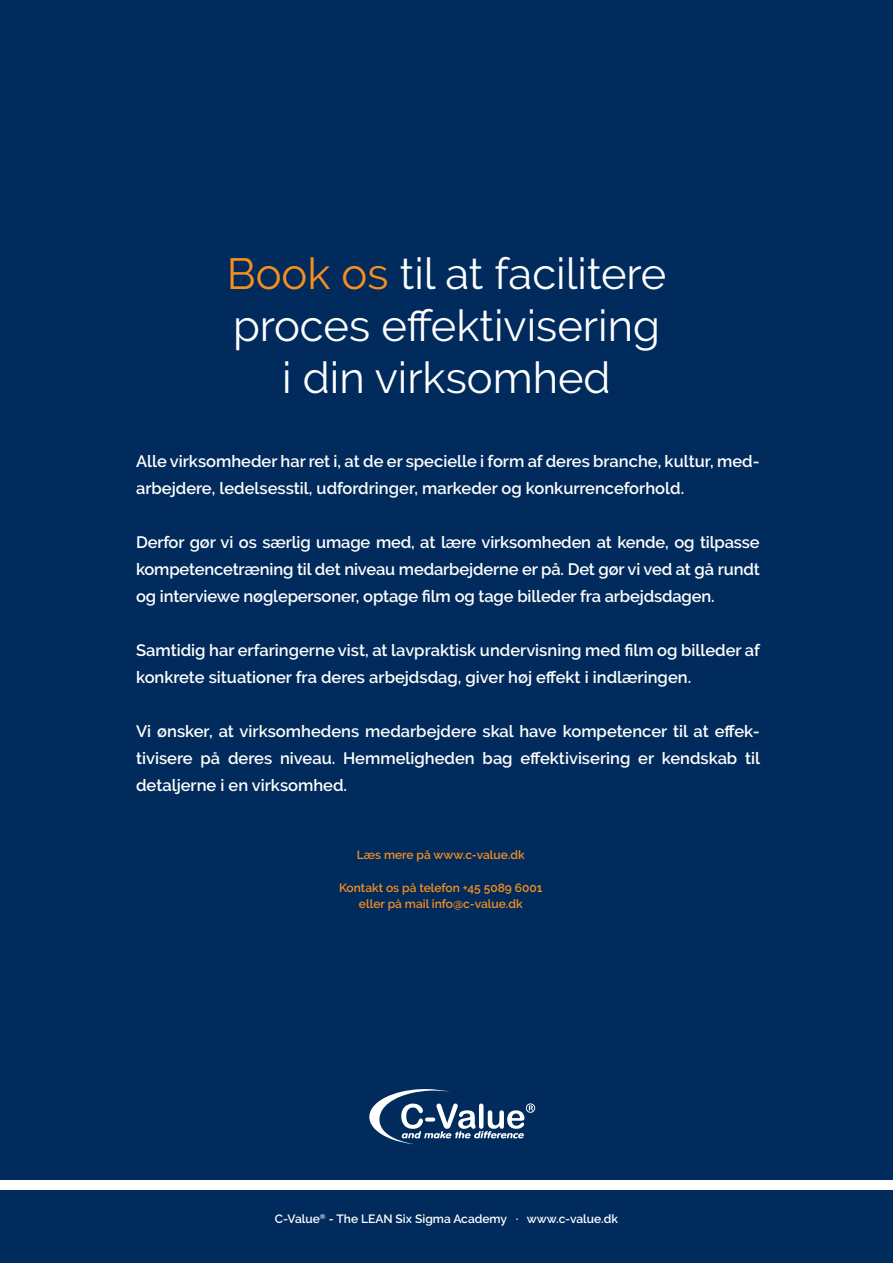
<style>
.page{position:relative;width:893px;height:1263px;background:#002b5c}
.page>*{position:absolute;margin:0;border:0;box-sizing:border-box;transform-origin:0 0}
.t1{font:43.5px/52.2px "Raleway";color:#fff;text-align:center}
.t2{font:600 16.5px/27px "Raleway";color:#fff}
.t3{font:600 12px/16.5px "Raleway";color:#f68f1e;text-align:center}
.t4{font:600 12px "Raleway";color:#fff}
.s1{color:#f68f1e}
</style>
<div class="page">
<div style="left:0;top:1180px;width:893px;height:10px;background:#fff"></div>
<svg style="left:369px;top:1089px;width:166px;height:55px"></svg>
<h1 class="t1" style="left:227px;top:247px;width:441px"><span class="s1">Book os</span> til at facilitere proces effektivisering i din virksomhed</h1>
<p class="t2" style="left:136px;top:448px;width:625px">Alle virksomheder har ret i, at de er specielle i form af deres branche, kultur, med&shy;arbejdere, ledelsesstil, udfordringer, markeder og konkurrenceforhold.</p>
<p class="t2" style="left:136px;top:529px;width:625px;text-align:justify">Derfor gør vi os særlig umage med, at lære virksomheden at kende, og tilpasse kompetencetræning til det niveau medarbejderne er på. Det gør vi ved at gå rundt og interviewe nøglepersoner, optage film og tage billeder fra arbejdsdagen.</p>
<p class="t2" style="left:136px;top:637px;width:625px">Samtidig har erfaringerne vist, at lavpraktisk undervisning med film og billeder af konkrete situationer fra deres arbejdsdag, giver høj effekt i indlæringen.</p>
<p class="t2" style="left:136px;top:718px;width:626px;text-align:justify">Vi ønsker, at virksomhedens medarbejdere skal have kompetencer til at effek&shy;tivisere på deres niveau. Hemmeligheden bag effektivisering er kendskab til detaljerne i en virksomhed.</p>
<p class="t3" style="left:357px;top:846px;width:169px">Læs mere på www.c-value.dk</p>
<p class="t3" style="left:339px;top:879px;width:205px">Kontakt os på telefon +45 5089 6001 eller på mail info@c-value.dk</p>
<p class="t4" style="left:275px;top:1212px;width:345px">C-Value<sup>®</sup> - The LEAN Six Sigma Academy · www.c-value.dk</p>
</div>
